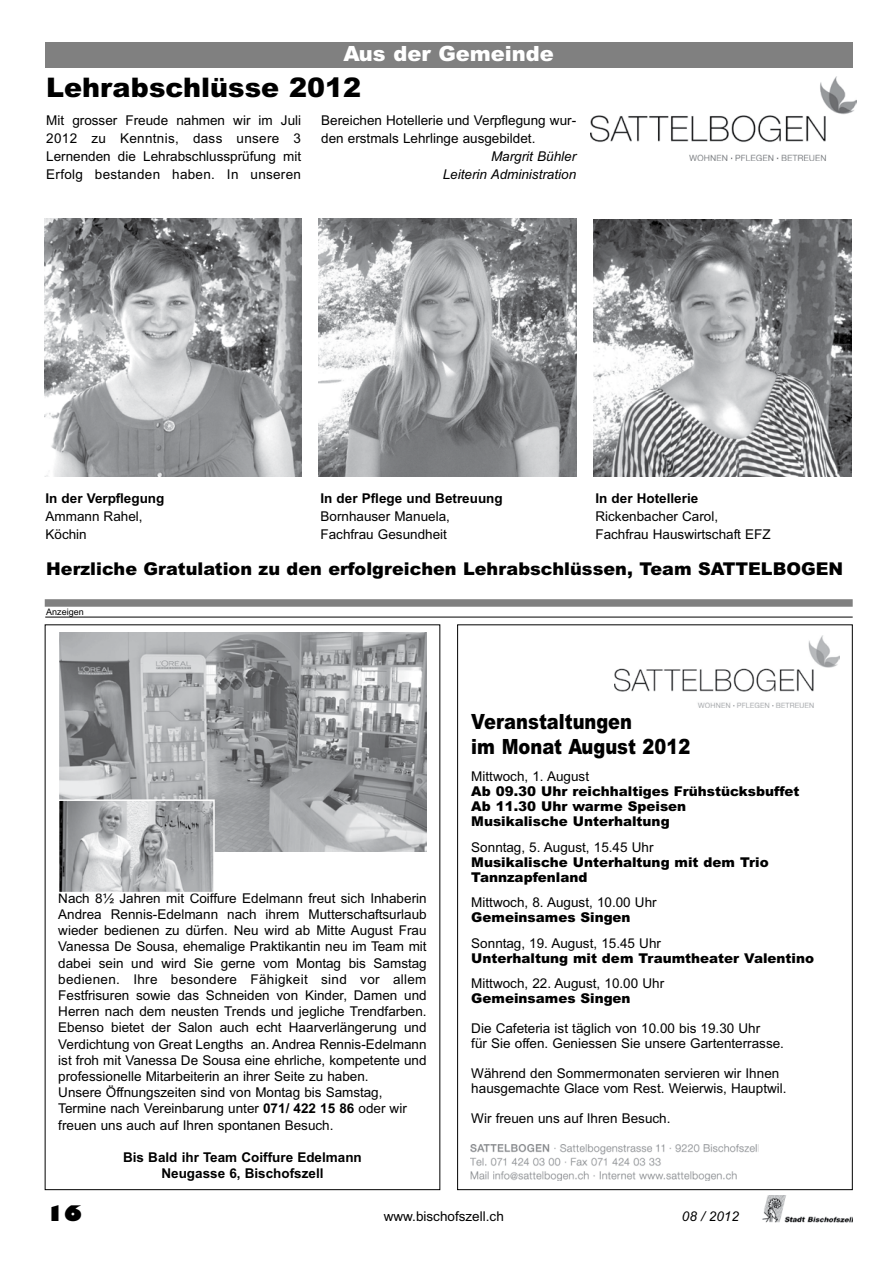
<style>
.page{position:relative;width:893px;height:1263px;background:#fff}
.page>*{position:absolute;margin:0;border:0;box-sizing:border-box;transform-origin:0 0}
.t1{font:900 27px "Arial";color:#000}
.t2{font:900 21px/25.2px "Arial";color:#000;scale:.85 1}
.t3{font:900 21px "Arial";color:#fff}
.t4{font:800 21px "Gill Sans";color:#000}
.t5{font:900 17.7px "Arial";color:#000}
.t6{font:13.5px/16.2px "Arial";color:#000}
.t7{font:900 13.5px/15px "Arial";color:#000}
.t8{font:700 13.5px/16.2px "Arial";color:#000;text-align:center}
.t9{font:italic 13.5px/18px "Arial";color:#000;text-align:right}
.t10{font:9px "Arial";color:#000}
.s1{font-weight:700}
</style>
<div class="page">
<div style="left:45px;top:42px;width:808px;height:25px;background:#808080"></div>
<img style="left:762px;top:1195px;width:91px;height:28px">
<hr style="left:45px;top:617px;width:808px;height:1px;background:#000">
<div style="left:45px;top:599px;width:808px;height:8px;background:#808080"></div>
<img style="left:59px;top:633px;width:367px;height:218px">
<img style="left:61px;top:802px;width:151px;height:88px">
<div style="left:58px;top:799px;width:157px;height:94px;border:2px solid #fff"></div>
<img style="left:470px;top:1144px;width:289px;height:37px">
<img style="left:614px;top:636px;width:225px;height:71px">
<img style="left:591px;top:77px;width:265px;height:84px">
<img style="left:44px;top:219px;width:258px;height:257px">
<img style="left:319px;top:219px;width:258px;height:257px">
<img style="left:594px;top:220px;width:258px;height:257px">
<h2 class="t3" style="left:344px;top:42px;width:212px">Aus der Gemeinde</h2>
<h1 class="t1" style="left:46px;top:72px;width:316px">Lehrabschlüsse 2012</h1>
<p class="t6" style="left:46px;top:112px;width:256px;line-height:18px;text-align:justify">Mit grosser Freude nahmen wir im Juli 2012 zu Kenntnis, dass unsere 3<br>Lernenden die Lehrabschlussprüfung mit Erfolg bestanden haben. In unseren</p>
<p class="t6" style="left:321px;top:112px;width:256px;line-height:18px">Bereichen Hotellerie und Verpflegung wur&shy;den erstmals Lehrlinge ausgebildet.</p>
<p class="t9" style="left:443px;top:149px;width:135px">Margrit Bühler<br>Leiterin Administration</p>
<p class="t8" style="left:46px;top:491px;width:120px">In der Verpflegung</p>
<p class="t6" style="left:46px;top:508px;width:99px;line-height:18px">Ammann Rahel,<br>Köchin</p>
<p class="t8" style="left:320px;top:491px;width:184px">In der Pflege und Betreuung</p>
<p class="t6" style="left:320px;top:508px;width:131px;line-height:18px">Bornhauser Manuela,<br>Fachfrau Gesundheit</p>
<p class="t8" style="left:595px;top:491px;width:104px">In der Hotellerie</p>
<p class="t6" style="left:595px;top:508px;width:177px;line-height:18px">Rickenbacher Carol,<br>Fachfrau Hauswirtschaft EFZ</p>
<h3 class="t5" style="left:46px;top:559px;width:798px">Herzliche Gratulation zu den erfolgreichen Lehrabschlüssen, Team SATTELBOGEN</h3>
<p class="t10" style="left:46px;top:607px;width:39px">Anzeigen</p>
<p class="t6" style="left:58px;top:890px;width:370px">Nach 8½ Jahren mit Coiffure Edelmann freut sich Inhaberin Andrea Rennis-Edelmann nach ihrem Mutterschaftsurlaub wieder bedienen zu dürfen. Neu wird ab Mitte August Frau Vanessa De Sousa, ehemalige Praktikantin neu im Team mit dabei sein und wird Sie gerne vom Montag bis Samstag bedienen. Ihre besondere Fähigkeit sind vor allem Festfrisuren sowie das Schneiden von Kinder, Damen und Herren nach dem neusten Trends und jegliche Trendfarben.<br>Ebenso bietet der Salon auch echt Haarverlängerung und Verdichtung von Great Lengths an. Andrea Rennis-Edelmann ist froh mit Vanessa De Sousa eine ehrliche, kompetente und professionelle Mitarbeiterin an ihrer Seite zu haben.<br>Unsere Öffnungszeiten sind von Montag bis Samstag, Termine nach Vereinbarung unter <span class="s1">071/ 422 15 86</span> oder wir freuen uns auch auf Ihren spontanen Besuch.</p>
<p class="t8" style="left:123px;top:1149px;width:240px">Bis Bald ihr Team Coiffure Edelmann<br>Neugasse 6, Bischofszell</p>
<h2 class="t2" style="left:471px;top:709px;width:259px">Veranstaltungen<br>im Monat August 2012</h2>
<p class="t6" style="left:471px;top:768px;width:119px">Mittwoch, 1. August</p>
<p class="t7" style="left:471px;top:784px;width:330px">Ab 09.30 Uhr reichhaltiges Frühstücksbuffet<br>Ab 11.30 Uhr warme Speisen<br>Musikalische Unterhaltung</p>
<p class="t6" style="left:471px;top:839px;width:184px">Sonntag, 5. August, 15.45 Uhr</p>
<p class="t7" style="left:471px;top:854px;width:299px">Musikalische Unterhaltung mit dem Trio<br>Tannzapfenland</p>
<p class="t6" style="left:471px;top:894px;width:187px">Mittwoch, 8. August, 10.00 Uhr</p>
<p class="t7" style="left:471px;top:910px;width:161px">Gemeinsames Singen</p>
<p class="t6" style="left:471px;top:935px;width:191px">Sonntag, 19. August, 15.45 Uhr</p>
<p class="t7" style="left:471px;top:950px;width:344px">Unterhaltung mit dem Traumtheater Valentino</p>
<p class="t6" style="left:471px;top:975px;width:194px">Mittwoch, 22. August, 10.00 Uhr</p>
<p class="t7" style="left:471px;top:991px;width:161px">Gemeinsames Singen</p>
<p class="t6" style="left:471px;top:1021px;width:314px;line-height:15px">Die Cafeteria ist täglich von 10.00 bis 19.30 Uhr<br>für Sie offen. Geniessen Sie unsere Gartenterrasse.</p>
<p class="t6" style="left:471px;top:1066px;width:317px;line-height:15px">Während den Sommermonaten servieren wir Ihnen hausgemachte Glace vom Rest. Weierwis, Hauptwil.</p>
<p class="t6" style="left:471px;top:1110px;width:201px">Wir freuen uns auf Ihren Besuch.</p>
<h2 class="t4" style="left:46px;top:1202px;width:37px">16</h2>
<p class="t6" style="left:384px;top:1209px;width:122px">www.bischofszell.ch</p>
<p class="t9" style="left:682px;top:1209px;width:59px">08 / 2012</p>
</div>
